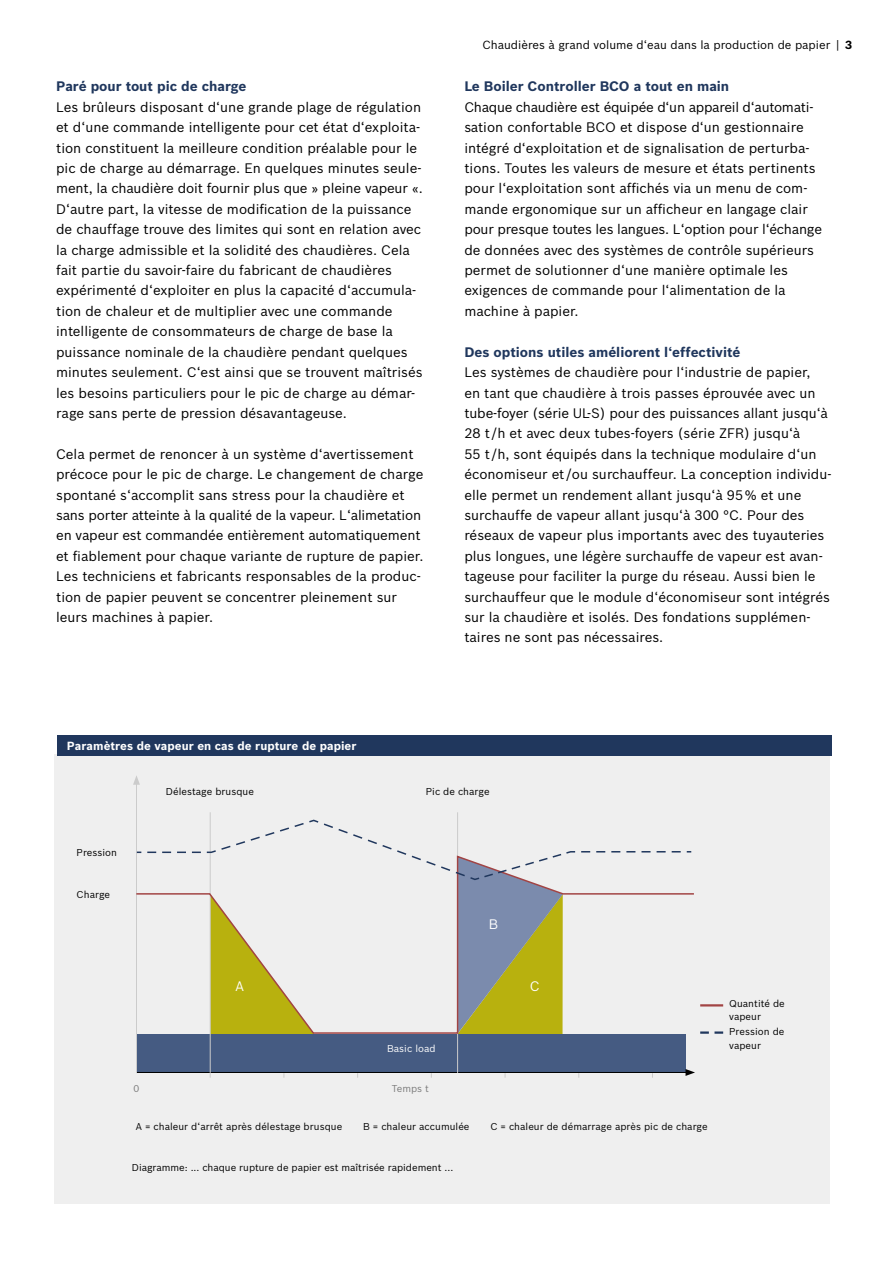
<style>
.page{position:relative;width:893px;height:1263px;background:#fff}
.page>*{position:absolute;margin:0;border:0;box-sizing:border-box;transform-origin:0 0}
.t1{font:13.5px/20.4px "Bosch Sans";color:#000}
.t2{font:700 13.5px "Bosch Sans";color:#20375d}
.t3{font:13.5px "Bosch Sans";color:#fff}
.t4{font:11.55px "Bosch Sans";color:#000}
.t5{font:700 11.55px "Bosch Sans";letter-spacing:.005em;color:#fff}
.t6{font:9.75px/13.6px "Bosch Sans";letter-spacing:.005em;color:#000}
.t7{font:9.75px "Bosch Sans";letter-spacing:.005em;color:#fff}
.t8{font:9.75px "Bosch Sans";color:#7c7c7c}
.s1{font-weight:700}
</style>
<div class="page">
<div style="left:54px;top:755px;width:776px;height:449px;background:#efefef"></div>
<div style="left:57px;top:735px;width:775px;height:20px;background:#20375d"></div>
<hr style="left:700px;top:1004px;width:23px;height:2px;background:#a24444">
<svg style="left:700px;top:1031px;width:23px;height:3px"></svg>
<div style="left:136px;top:1034px;width:550px;height:38px;background:#455b82"></div>
<hr style="left:136px;top:1072px;width:552px;height:1px;background:#000">
<svg style="left:685px;top:1069px;width:10px;height:7px"></svg>
<hr style="left:136px;top:782px;width:1px;height:291px;background:#cbcbcb">
<svg style="left:133px;top:776px;width:7px;height:9px"></svg>
<hr style="left:210px;top:812px;width:1px;height:261px;background:#cbcbcb">
<hr style="left:457px;top:812px;width:1px;height:261px;background:#cbcbcb">
<svg style="left:136px;top:819px;width:557px;height:224px"></svg>
<p class="t2" style="left:56px;top:78px;width:192px">Paré pour tout pic de charge</p>
<p class="t1" style="left:56px;top:96px;width:368px">Les brûleurs disposant d‘une grande plage de régulation et d‘une commande intelligente pour cet état d‘exploita&shy;tion constituent la meilleure condition préalable pour le pic de charge au démarrage. En quelques minutes seule&shy;ment, la chaudière doit fournir plus que » pleine vapeur «.<br>D‘autre part, la vitesse de modification de la puissance de chauffage trouve des limites qui sont en relation avec la charge admissible et la solidité des chaudières. Cela fait partie du savoir-faire du fabricant de chaudières expérimenté d‘exploiter en plus la capacité d‘accumula&shy;tion de chaleur et de multiplier avec une commande intelligente de consommateurs de charge de base la puissance nominale de la chaudière pendant quelques minutes seulement. C‘est ainsi que se trouvent maîtrisés les besoins particuliers pour le pic de charge au démar&shy;rage sans perte de pression désavantageuse.</p>
<p class="t1" style="left:56px;top:443px;width:369px">Cela permet de renoncer à un système d‘avertissement précoce pour le pic de charge. Le changement de charge spontané s‘accomplit sans stress pour la chaudière et sans porter atteinte à la qualité de la vapeur. L‘alimetation en vapeur est commandée entièrement automatiquement et fiablement pour chaque variante de rupture de papier.<br>Les techniciens et fabricants responsables de la produc&shy;tion de papier peuvent se concentrer pleinement sur leurs machines à papier.</p>
<p class="t5" style="left:67px;top:738px;width:291px">Paramètres de vapeur en cas de rupture de papier</p>
<p class="t4" style="left:482px;top:38px;width:371px">Chaudières à grand volume d‘eau dans la production de papier | <span class="s1">3</span></p>
<p class="t2" style="left:464px;top:78px;width:266px">Le Boiler Controller BCO a tout en main</p>
<p class="t1" style="left:464px;top:96px;width:359px">Chaque chaudière est équipée d‘un appareil d‘automati&shy;sation confortable BCO et dispose d‘un gestionnaire intégré d‘exploitation et de signalisation de perturba&shy;tions. Toutes les valeurs de mesure et états pertinents pour l‘exploitation sont affichés via un menu de com&shy;mande ergonomique sur un afficheur en langage clair pour presque toutes les langues. L‘option pour l‘échange de données avec des systèmes de contrôle supérieurs permet de solutionner d‘une manière optimale les exigences de commande pour l‘alimentation de la machine à papier.</p>
<p class="t2" style="left:464px;top:343px;width:277px">Des options utiles améliorent l‘effectivité</p>
<p class="t1" style="left:464px;top:362px;width:369px">Les systèmes de chaudière pour l‘industrie de papier,<br>en tant que chaudière à trois passes éprouvée avec un tube-foyer (série UL-S) pour des puissances allant jusqu‘à 28 t /h et avec deux tubes-foyers (série ZFR) jusqu‘à<br>55 t /h, sont équipés dans la technique modulaire d‘un économiseur et /ou surchauffeur. La conception individu&shy;elle permet un rendement allant jusqu‘à 95% et une surchauffe de vapeur allant jusqu‘à 300 °C. Pour des réseaux de vapeur plus importants avec des tuyauteries plus longues, une légère surchauffe de vapeur est avan&shy;tageuse pour faciliter la purge du réseau. Aussi bien le surchauffeur que le module d‘économiseur sont intégrés sur la chaudière et isolés. Des fondations supplémen&shy;taires ne sont pas nécessaires.</p>
<p class="t6" style="left:77px;top:846px;width:42px">Pression</p>
<p class="t6" style="left:77px;top:887px;width:35px">Charge</p>
<p class="t6" style="left:166px;top:785px;width:90px">Délestage brusque</p>
<p class="t3" style="left:236px;top:977px;width:10px">A</p>
<p class="t6" style="left:426px;top:785px;width:65px">Pic de charge</p>
<p class="t3" style="left:489px;top:916px;width:11px">B</p>
<p class="t3" style="left:530px;top:977px;width:11px">C</p>
<p class="t7" style="left:387px;top:1042px;width:50px">Basic load</p>
<p class="t8" style="left:134px;top:1082px;width:7px">0</p>
<p class="t8" style="left:392px;top:1082px;width:39px">Temps t</p>
<p class="t6" style="left:136px;top:1120px;width:208px">A = chaleur d‘arrêt après délestage brusque</p>
<p class="t6" style="left:363px;top:1120px;width:108px">B = chaleur accumulée</p>
<p class="t6" style="left:490px;top:1120px;width:219px">C = chaleur de démarrage après pic de charge</p>
<p class="t6" style="left:132px;top:1161px;width:323px">Diagramme: ... chaque rupture de papier est maîtrisée rapidement ...</p>
<p class="t6" style="left:729px;top:996px;width:57px">Quantité de vapeur</p>
<p class="t6" style="left:729px;top:1025px;width:57px">Pression de vapeur</p>
</div>
